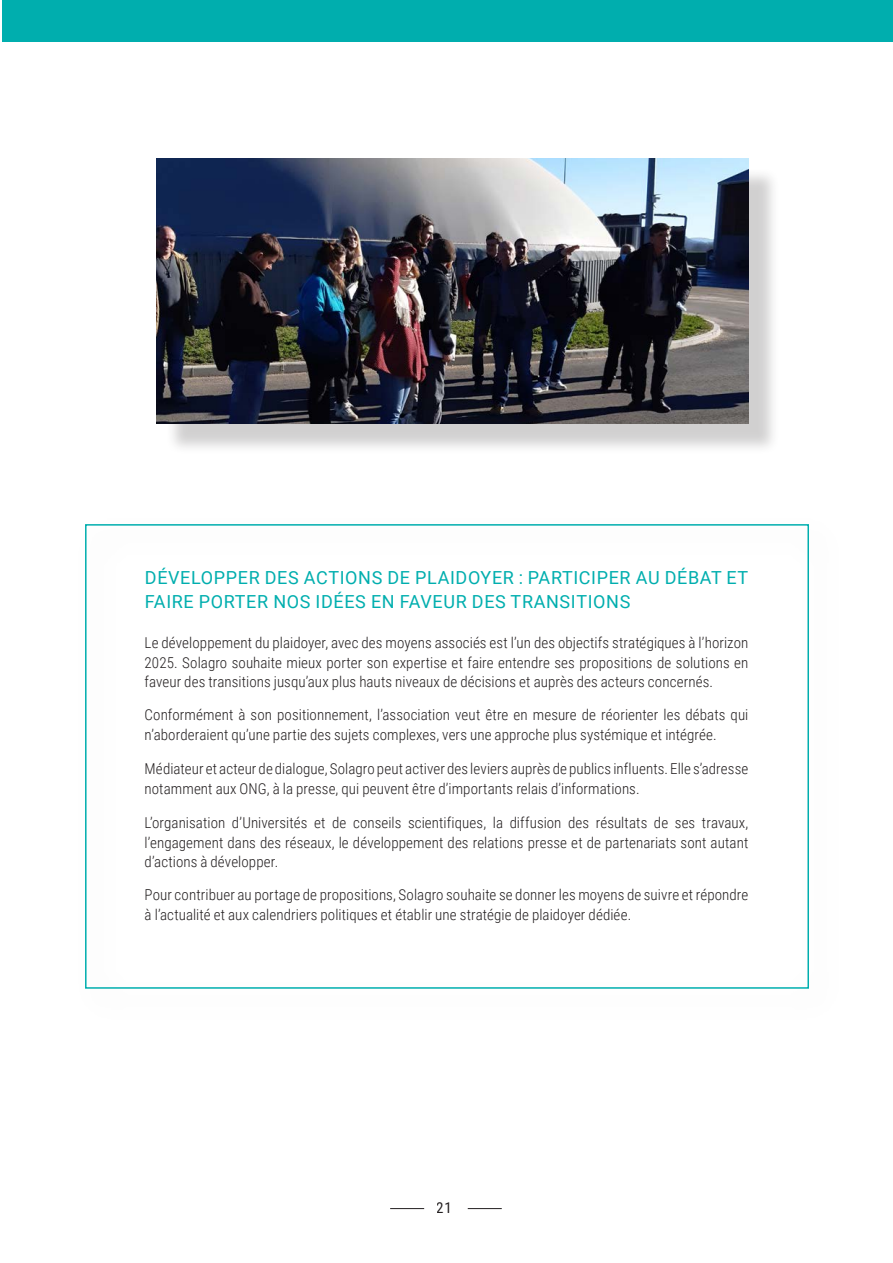
<style>
.page{position:relative;width:893px;height:1263px;background:#fff}
.page>*{position:absolute;margin:0;border:0;box-sizing:border-box;transform-origin:0 0}
.t1{font:18px/23.4px "Roboto";letter-spacing:.035em;color:#00aeae}
.ENTETE{font:300 15px/19.5px "Roboto Condensed";letter-spacing:.005em;color:#231f20}
.t2{font:15px "Roboto Condensed";color:#231f20}
</style>
<div class="page">
<hr style="left:390px;top:1208px;width:34px;height:1px;background:#231f20">
<hr style="left:468px;top:1208px;width:34px;height:1px;background:#231f20">
<hr style="left:0;top:1221px;width:1px;height:42px;background:#00aeae">
<div style="left:85px;top:524px;width:724px;height:465px;border:2px solid #00aeae"></div>
<div style="left:166px;top:168px;width:614px;height:286px;background:#231f20;opacity:.21"></div>
<img style="left:157px;top:158px;width:591px;height:265px">
<div style="left:2px;top:0;width:891px;height:42px;background:#00aeae"></div>
<p class="t1" style="left:145px;top:566px;width:605px">DÉVELOPPER DES ACTIONS DE PLAIDOYER : PARTICIPER AU DÉBAT ET<br>FAIRE PORTER NOS IDÉES EN FAVEUR DES TRANSITIONS</p>
<p class="ENTETE" style="left:145px;top:632px;width:605px;text-align:justify">Le développement du plaidoyer, avec des moyens associés est l’un des objectifs stratégiques à l’horizon 2025. Solagro souhaite mieux porter son expertise et faire entendre ses propositions de solutions en faveur des transitions jusqu’aux plus hauts niveaux de décisions et auprès des acteurs concernés.</p>
<p class="ENTETE" style="left:145px;top:704px;width:605px">Conformément à son positionnement, l’association veut être en mesure de réorienter les débats qui n’aborderaient qu’une partie des sujets complexes, vers une approche plus systémique et intégrée.</p>
<p class="ENTETE" style="left:145px;top:758px;width:605px">Médiateur et acteur de dialogue, Solagro peut activer des leviers auprès de publics influents. Elle s’adresse notamment aux ONG, à la presse, qui peuvent être d’importants relais d’informations.</p>
<p class="ENTETE" style="left:145px;top:812px;width:605px;text-align:justify">L’organisation d’Universités et de conseils scientifiques, la diffusion des résultats de ses travaux, l’engagement dans des réseaux, le développement des relations presse et de partenariats sont autant d’actions à développer.</p>
<p class="ENTETE" style="left:145px;top:884px;width:605px">Pour contribuer au portage de propositions, Solagro souhaite se donner les moyens de suivre et répondre à l’actualité et aux calendriers politiques et établir une stratégie de plaidoyer dédiée.</p>
<p class="t2" style="left:437px;top:1197px;width:16px">21</p>
</div>
